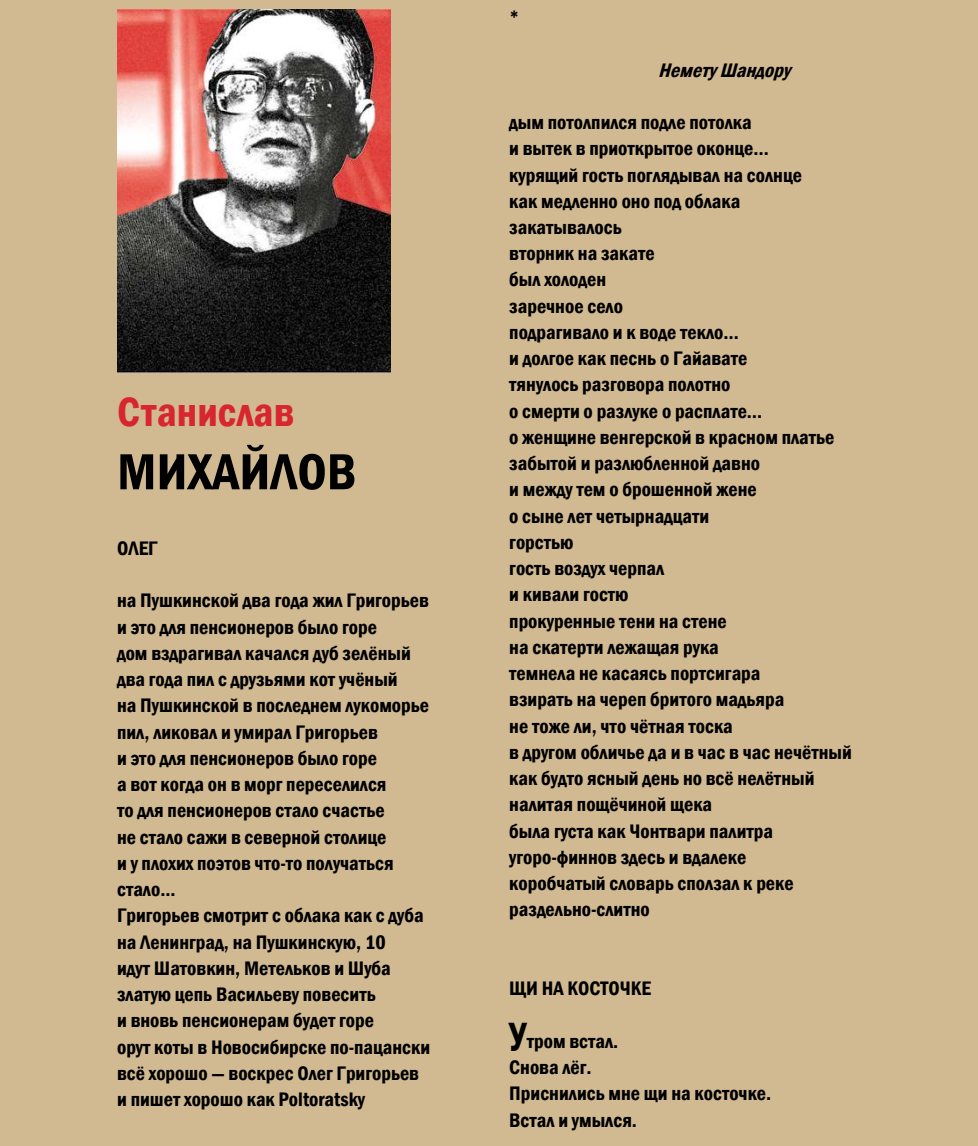
<style>
.page{position:relative;width:978px;height:1146px;background:#fff}
.page>*{position:absolute;margin:0;border:0;box-sizing:border-box;transform-origin:0 0}
.t1{font:600 condensed 52.5px "Franklin Gothic";color:#000}
.t2{font:600 condensed 42px "Franklin Gothic";color:#d8262e}
.t3{font:600 condensed 20.12px/26.2px "Franklin Gothic";color:#000}
.t4{font:italic 600 condensed 20.12px "Franklin Gothic";color:#000}
.s1{font-size:42px}
</style>
<div class="page">
<div style="left:0;top:0;width:977px;height:1146px;background:#d1ba92"></div>
<img style="left:117px;top:10px;width:273px;height:362px">
<h2 class="t2" style="left:117px;top:384px;width:178px">Станислав</h2>
<h1 class="t1" style="left:117px;top:437px;width:241px">МИХАЙЛОВ</h1>
<p class="t3" style="left:117px;top:535px;width:42px">ОЛЕГ</p>
<p class="t3" style="left:117px;top:587px;width:314px">на Пушкинской два года жил Григорьев и это для пенсионеров было горе<br>дом вздрагивал качался дуб зелёный два года пил с друзьями кот учёный<br>на Пушкинской в последнем лукоморье пил, ликовал и умирал Григорьев<br>и это для пенсионеров было горе<br>а вот когда он в морг переселился<br>то для пенсионеров стало счастье<br>не стало сажи в северной столице<br>и у плохих поэтов что-то получаться стало...<br>Григорьев смотрит с облака как с дуба на Ленинград, на Пушкинскую, 10<br>идут Шатовкин, Метельков и Шуба златую цепь Васильеву повесить<br>и вновь пенсионерам будет горе<br>орут коты в Новосибирске по-пацански всё хорошо — воскрес Олег Григорьев и пишет хорошо как Poltoratsky</p>
<p class="t3" style="left:509px;top:4px;width:12px">*</p>
<p class="t4" style="left:658px;top:56px;width:140px">НеметуШандору</p>
<p class="t3" style="left:509px;top:109px;width:344px">дым потолпился подле потолка<br>и вытек в приоткрытое оконце…<br>курящий гость поглядывал на солнце<br>как медленно оно под облака закатывалось<br>вторник на закате<br>был холоден<br>заречное село<br>подрагивало и к воде текло…<br>и долгое как песнь о Гайавате<br>тянулось разговора полотно<br>о смерти о разлуке о расплате…<br>о женщине венгерской в красном платье забытой и разлюбленной давно<br>и между тем о брошенной жене<br>о сыне лет четырнадцати<br>горстью<br>гость воздух черпал<br>и кивали гостю<br>прокуренные тени на стене<br>на скатерти лежащая рука<br>темнела не касаясь портсигара<br>взирать на череп бритого мадьяра<br>не тоже ли, что чётная тоска<br>в другом обличье да и в час в час нечётный как будто ясный день но всё нелётный налитая пощёчиной щека<br>была густа как Чонтвари палитра угоро-финнов здесь и вдалеке<br>коробчатый словарь сползал к реке раздельно-слитно</p>
<p class="t3" style="left:509px;top:975px;width:143px">ЩИ НА КОСТОЧКЕ</p>
<p class="t3" style="left:509px;top:1028px;width:263px"><span class="s1">У</span>тром встал.<br>Снова лёг.<br>Приснились мне щи на косточке.<br>Встал и умылся.</p>
</div>
